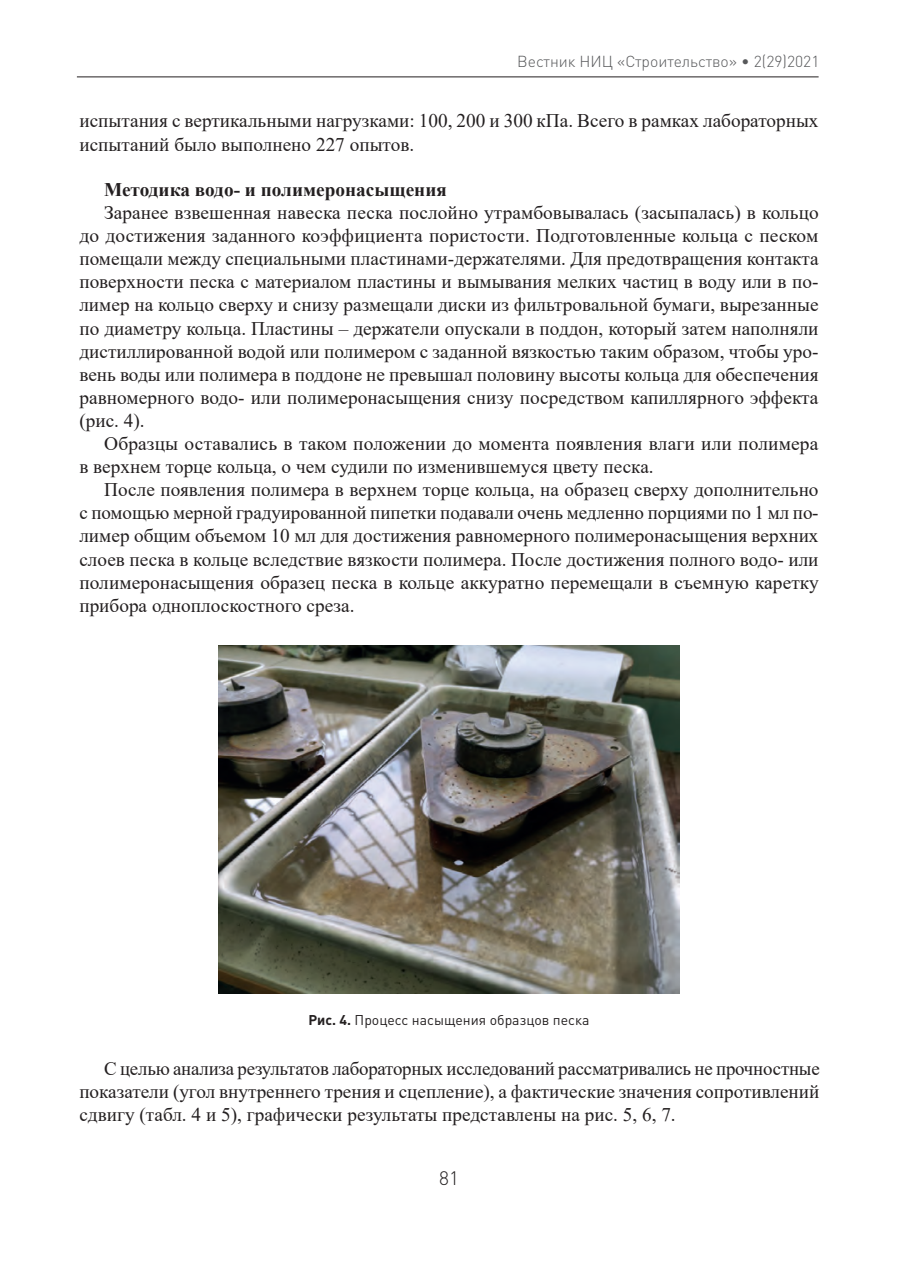
<style>
.page{position:relative;width:898px;height:1270px;background:#fff}
.page>*{position:absolute;margin:0;border:0;box-sizing:border-box;transform-origin:0 0}
.Текст{font:19.25px/23.1px "Times New Roman";color:#231f20;text-align:justify}
.Подзаголовок{font:700 19.25px "Times New Roman";color:#231f20}
.t1{font:300 19.25px "DIN Pro";color:#231f20}
.t2{font:300 15.75px "DIN Pro";color:#57585a}
.Подпись{font:14px "DIN Pro";color:#231f20}
.s1{font-weight:700}
</style>
<div class="page">
<hr style="left:77px;top:76px;width:742px;height:1px;background:#231f20">
<img style="left:219px;top:645px;width:461px;height:349px">
<p class="t2" style="left:517px;top:50px;width:304px">Вестник НИЦ «Строительство» • 2(29)2021</p>
<p class="Текст" style="left:79px;top:109px;width:741px">испытания с вертикальными нагрузками: 100, 200 и 300 кПа. Всего в рамках лабораторных испытаний было выполнено 227 опытов.</p>
<p class="Подзаголовок" style="left:104px;top:176px;width:344px">Методика водо- и полимеронасыщения</p>
<p class="Текст" style="left:79px;top:200px;width:741px;text-indent:25px">Заранее взвешенная навеска песка послойно утрамбовывалась (засыпалась) в кольцо до достижения заданного коэффициента пористости. Подготовленные кольца с песком помещали между специальными пластинами-держателями. Для предотвращения контакта поверхности песка с материалом пластины и вымывания мелких частиц в воду или в по&shy;лимер на кольцо сверху и снизу размещали диски из фильтровальной бумаги, вырезанные по диаметру кольца. Пластины – держатели опускали в поддон, который затем наполняли дистиллированной водой или полимером с заданной вязкостью таким образом, чтобы уро&shy;вень воды или полимера в поддоне не превышал половину высоты кольца для обеспечения равномерного водо- или полимеронасыщения снизу посредством капиллярного эффекта (рис. 4).</p>
<p class="Текст" style="left:79px;top:431px;width:740px;text-indent:25px">Образцы оставались в таком положении до момента появления влаги или полимера в верхнем торце кольца, о чем судили по изменившемуся цвету песка.</p>
<p class="Текст" style="left:79px;top:478px;width:741px;text-indent:25px">После появления полимера в верхнем торце кольца, на образец сверху дополнительно с помощью мерной градуированной пипетки подавали очень медленно порциями по 1 мл по&shy;лимер общим объемом 10 мл для достижения равномерного полимеронасыщения верхних слоев песка в кольце вследствие вязкости полимера. После достижения полного водо- или полимеронасыщения образец песка в кольце аккуратно перемещали в съемную каретку прибора одноплоскостного среза.</p>
<p class="Подпись" style="left:308px;top:1010px;width:282px"><span class="s1">Рис. 4.</span> Процесс насыщения образцов песка</p>
<p class="Текст" style="left:79px;top:1056px;width:742px;text-indent:25px">С целью анализа результатов лабораторных исследований рассматривались не прочностные показатели (угол внутреннего трения и сцепление), а фактические значения сопротивлений сдвигу (табл. 4 и 5), графически результаты представлены на рис. 5, 6, 7.</p>
<p class="t1" style="left:439px;top:1165px;width:21px">81</p>
</div>
